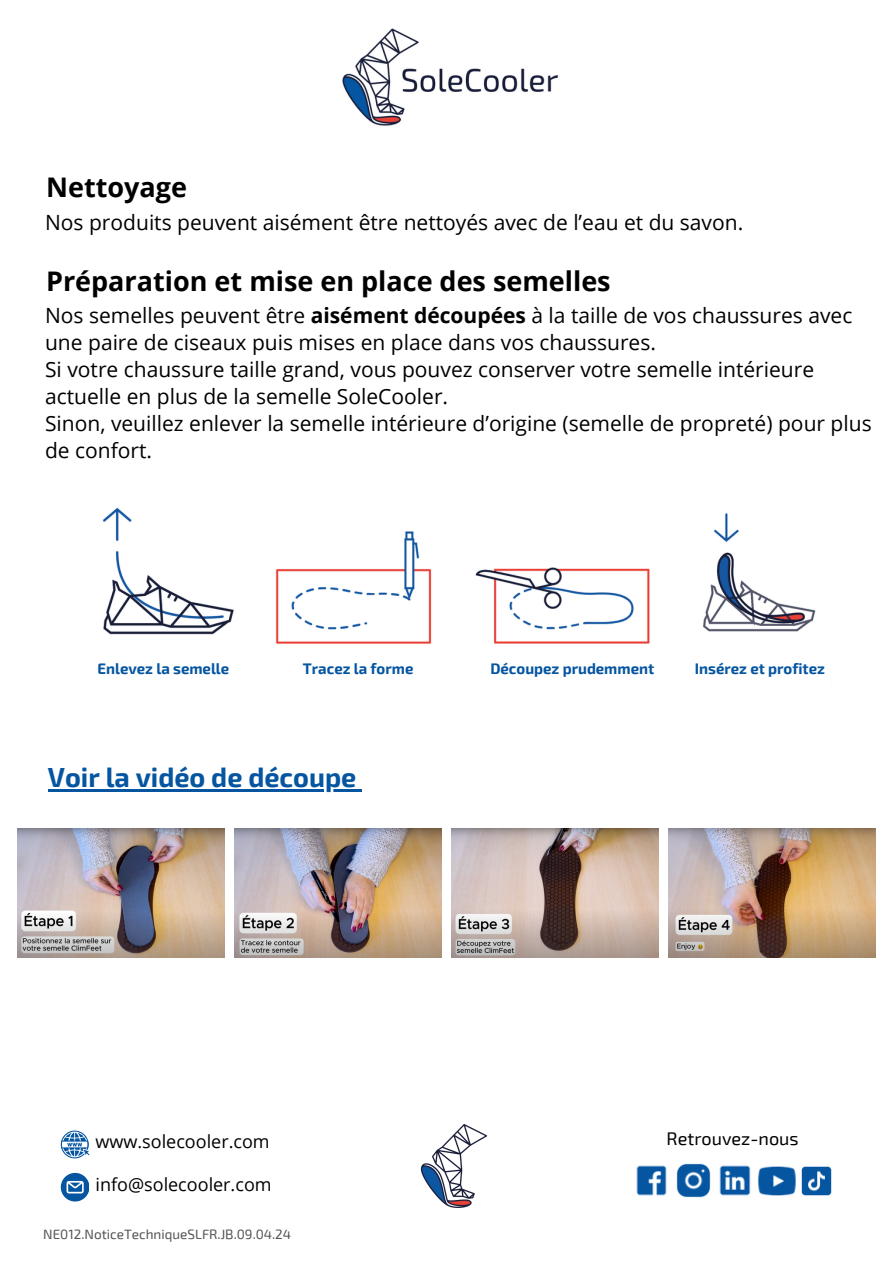
<style>
.page{position:relative;width:894px;height:1264px;background:#fff}
.page>*{position:absolute;margin:0;border:0;box-sizing:border-box;transform-origin:0 0}
.t1{font:700 27px "Open Sans";color:#000}
.t2{font:700 27px "Exo 2";color:#0555a1}
.t3{font:21px/27px "Open Sans";color:#000}
.t4{font:18px "Open Sans";color:#000}
.t5{font:18px "Exo 2";color:#000}
.t6{font:700 15px "Exo 2";color:#0555a1}
.t7{font:13.5px "Exo 2";color:#545454}
.s1{font-weight:700}
</style>
<div class="page">
<img style="left:342px;top:28px;width:217px;height:98px">
<img style="left:102px;top:507px;width:714px;height:137px">
<img style="left:18px;top:828px;width:207px;height:129px">
<img style="left:234px;top:828px;width:208px;height:129px">
<img style="left:451px;top:828px;width:207px;height:129px">
<img style="left:668px;top:828px;width:207px;height:129px">
<hr style="left:48px;top:789px;width:308px;height:2px;background:#0555a1">
<svg style="left:356px;top:789px;width:6px;height:2px"></svg>
<img style="left:636px;top:1165px;width:31px;height:31px">
<img style="left:676px;top:1163px;width:35px;height:35px">
<img style="left:719px;top:1165px;width:32px;height:31px">
<img style="left:757px;top:1166px;width:38px;height:30px">
<img style="left:801px;top:1166px;width:31px;height:30px">
<img style="left:420px;top:1124px;width:68px;height:83px">
<svg style="left:61px;top:1130px;width:28px;height:28px"></svg>
<svg style="left:61px;top:1172px;width:28px;height:28px"></svg>
<p class="t1" style="left:46px;top:168px;width:142px">Nettoyage</p>
<p class="t3" style="left:45px;top:208px;width:699px">Nos produits peuvent aisément être nettoyés avec de l’eau et du savon.</p>
<p class="t1" style="left:46px;top:262px;width:566px">Préparation et mise en place des semelles</p>
<p class="t3" style="left:45px;top:301px;width:827px">Nos semelles peuvent être <span class="s1">aisément découpées</span> à la taille de vos chaussures avec une paire de ciseaux puis mises en place dans vos chaussures.<br>Si votre chaussure taille grand, vous pouvez conserver votre semelle intérieure actuelle en plus de la semelle SoleCooler.<br>Sinon, veuillez enlever la semelle intérieure d’origine (semelle de propreté) pour plus de confort.</p>
<p class="t6" style="left:97px;top:659px;width:133px">Enlevez la semelle</p>
<p class="t6" style="left:303px;top:659px;width:112px">Tracez la forme</p>
<p class="t6" style="left:490px;top:659px;width:165px">Découpez prudemment</p>
<p class="t6" style="left:694px;top:659px;width:132px">Insérez et profitez</p>
<p class="t2" style="left:48px;top:760px;width:310px">Voir la vidéo de découpe</p>
<p class="t4" style="left:95px;top:1128px;width:176px">www.solecooler.com</p>
<p class="t5" style="left:666px;top:1127px;width:133px">Retrouvez-nous</p>
<p class="t4" style="left:95px;top:1171px;width:178px">info@solecooler.com</p>
<p class="t7" style="left:43px;top:1225px;width:249px">NE012.NoticeTechniqueSLFR.JB.09.04.24</p>
</div>
